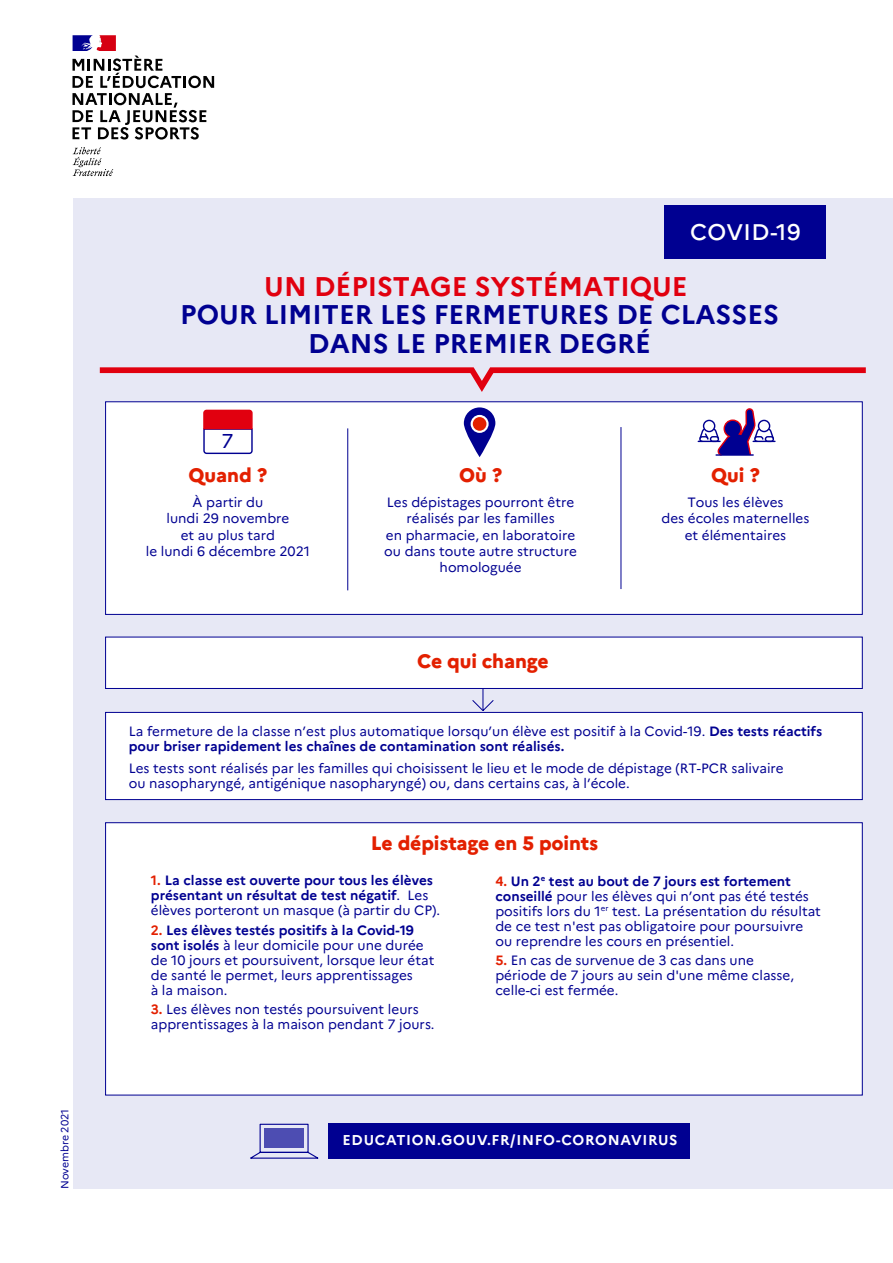
<style>
.page{position:relative;width:893px;height:1263px;background:#fff}
.page>*{position:absolute;margin:0;border:0;box-sizing:border-box;transform-origin:0 0}
.t1{font:700 27px/28.5px "Marianne";color:#000091;text-align:center}
.t2{font:700 27px "Marianne";color:#e1000f}
.t3{font:500 22.65px "Marianne";letter-spacing:.02em;color:#fff}
.t4{font:20.1px "Marianne";color:#000091}
.t5{font:800 19.5px "Marianne";letter-spacing:-.01em;color:#e32000}
.t6{font:700 14.25px "Marianne";letter-spacing:.05em;color:#fff}
.t7{font:13.5px/15px "Marianne";color:#000091}
.t8{font:700 13.5px/15px "Marianne";color:#000091}
.t9{font:10.5px "Marianne";letter-spacing:-.01em;color:#000091}
.s1{font-weight:700}
.s2{color:#e32000}
.s3{font-weight:400}
.s4{font-weight:700;color:#e32000}
</style>
<div class="page">
<div style="left:73px;top:198px;width:820px;height:991px;background:#e7e8f5"></div>
<div style="left:665px;top:205px;width:161px;height:54px;background:#000091"></div>
<svg style="left:73px;top:147px;width:40px;height:29px"></svg>
<svg style="left:72px;top:35px;width:142px;height:105px"></svg>
<svg style="left:250px;top:1123px;width:69px;height:36px"></svg>
<div style="left:264px;top:1128px;width:40px;height:20px;background:#4d4db2"></div>
<div style="left:329px;top:1124px;width:361px;height:35px;background:#000091"></div>
<svg style="left:99px;top:367px;width:767px;height:25px"></svg>
<div style="left:105px;top:401px;width:758px;height:214px;background:#fff;border:1px solid #000091"></div>
<div style="left:105px;top:712px;width:758px;height:88px;background:#fff;border:1px solid #000091"></div>
<div style="left:105px;top:822px;width:758px;height:273px;background:#fff;border:1px solid #000091"></div>
<hr style="left:347px;top:428px;width:1px;height:162px;background:#000091">
<hr style="left:620px;top:427px;width:1px;height:162px;background:#000091">
<svg style="left:471px;top:689px;width:24px;height:24px"></svg>
<svg style="left:698px;top:408px;width:77px;height:229px"></svg>
<hr style="left:716px;top:454px;width:37px;height:2px;background:#000091">
<svg style="left:203px;top:409px;width:50px;height:46px"></svg>
<svg style="left:464px;top:407px;width:31px;height:50px"></svg>
<div style="left:105px;top:637px;width:758px;height:52px;background:#fff;border:1px solid #000091"></div>
<p class="t9" style="left:58px;top:1189px;width:81px;rotate:-90deg">Novembre 2021</p>
<h2 class="t3" style="left:690px;top:218px;width:112px">COVID-19</h2>
<h1 class="t2" style="left:264px;top:270px;width:425px">UN DÉPISTAGE SYSTÉMATIQUE</h1>
<h1 class="t1" style="left:180px;top:300px;width:600px">POUR LIMITER LES FERMETURES DE CLASSES<br>DANS LE PREMIER DEGRÉ</h1>
<h3 class="t4" style="left:221px;top:428px;width:13px">7</h3>
<h3 class="t5" style="left:188px;top:463px;width:81px">Quand ?</h3>
<p class="t7" style="left:146px;top:494px;width:166px;line-height:16.2px;text-align:center">À partir du<br>lundi 29 novembre<br>et au plus tard<br>le lundi 6 décembre 2021</p>
<h3 class="t5" style="left:459px;top:463px;width:45px">Où ?</h3>
<p class="t7" style="left:384px;top:494px;width:194px;line-height:16.2px;text-align:center">Les dépistages pourront être réalisés par les familles<br>en pharmacie, en laboratoire ou dans toute autre structure homologuée</p>
<h3 class="t5" style="left:417px;top:649px;width:133px">Ce qui change</h3>
<h3 class="t5" style="left:711px;top:463px;width:50px">Qui ?</h3>
<p class="t7" style="left:661px;top:494px;width:149px;line-height:16.2px;text-align:center">Tous les élèves<br>des écoles maternelles et élémentaires</p>
<p class="t7" style="left:129px;top:723px;width:695px">La fermeture de la classe n’est plus automatique lorsqu’un élève est positif à la Covid-19. <span class="s1">Des tests réactifs pour briser rapidement les chaînes de contamination sont réalisés.</span></p>
<p class="t7" style="left:129px;top:761px;width:656px">Les tests sont réalisés par les familles qui choisissent le lieu et le mode de dépistage (RT-PCR salivaire ou nasopharyngé, antigénique nasopharyngé) ou, dans certains cas, à l’école.</p>
<h3 class="t5" style="left:371px;top:831px;width:229px">Le dépistage en 5 points</h3>
<p class="t8" style="left:151px;top:873px;width:291px"><span class="s2">1.</span> La classe est ouverte pour tous les élèves présentant un résultat de test négatif<span class="s3">. Les élèves porteront un masque (à partir du CP).</span></p>
<p class="t7" style="left:151px;top:922px;width:285px"><span class="s4">2.</span> <span class="s1">Les élèves testés positifs à la Covid-19 sont isolés</span> à leur domicile pour une durée de 10 jours et poursuivent, lorsque leur état de santé le permet, leurs apprentissages<br>à la maison.</p>
<p class="t7" style="left:151px;top:1002px;width:285px"><span class="s4">3.</span> Les élèves non testés poursuivent leurs apprentissages à la maison pendant 7 jours.</p>
<p class="t7" style="left:495px;top:873px;width:327px"><span class="s4">4.</span> <span class="s1">Un 2</span><sup>e</sup> <span class="s1">test au bout de 7 jours est fortement conseillé</span> pour les élèves qui n’ont pas été testés positifs lors du 1<sup>er</sup> test. La présentation du résultat de ce test n'est pas obligatoire pour poursuivre ou reprendre les cours en présentiel.</p>
<p class="t7" style="left:495px;top:953px;width:300px"><span class="s4">5.</span> En cas de survenue de 3 cas dans une période de 7 jours au sein d'une même classe, celle-ci est fermée.</p>
<p class="t6" style="left:343px;top:1131px;width:337px">EDUCATION.GOUV.FR/INFO-CORONAVIRUS</p>
</div>
